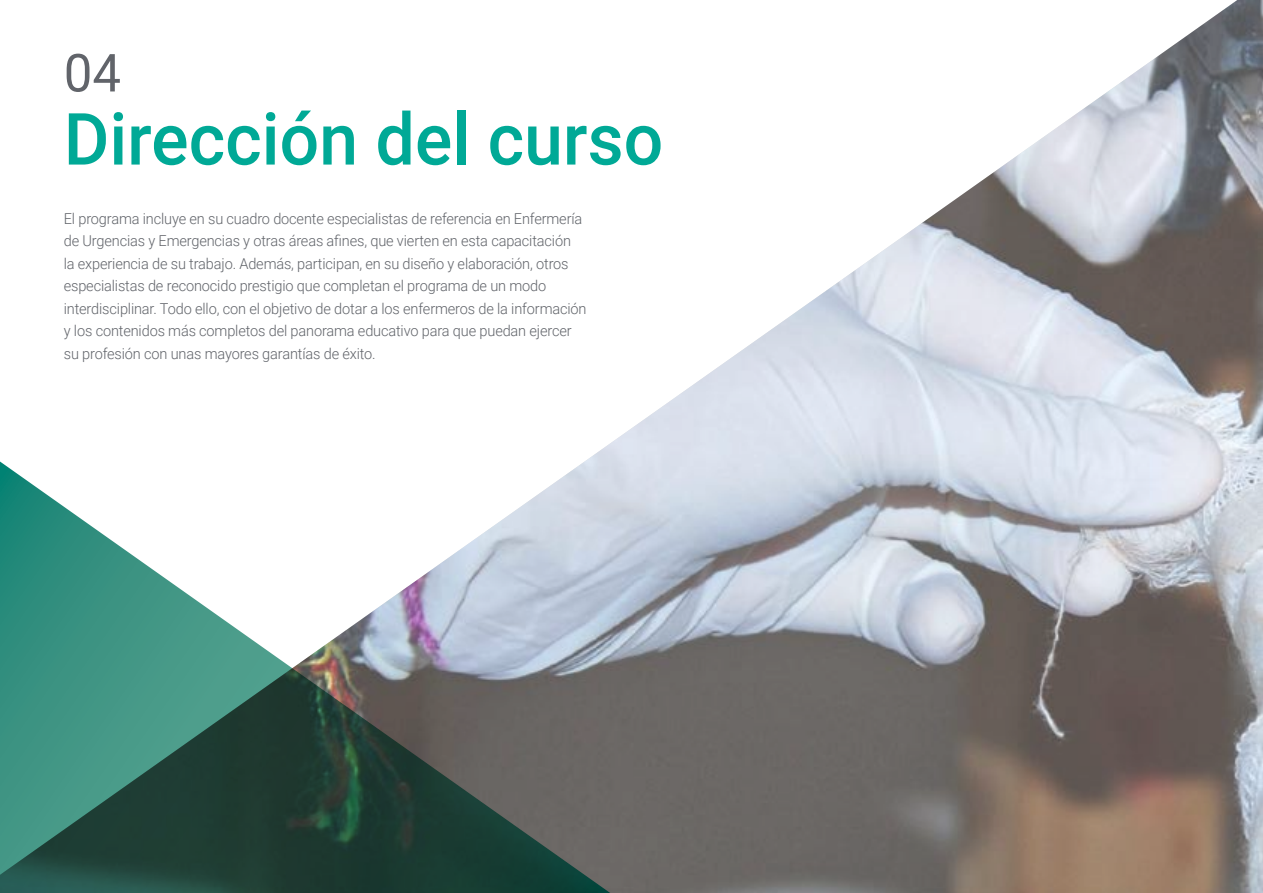
<style>
.page{position:relative;width:1263px;height:893px;background:#fff}
.page>*{position:absolute;margin:0;border:0;box-sizing:border-box;transform-origin:0 0}
.t1{font:500 72px "Roboto";color:#00a996}
.t2{font:52.5px "Roboto";color:#61646a}
.t3{font:300 15px/22.5px "Roboto";letter-spacing:-.01em;color:#61646a}
</style>
<div class="page">
<img style="left:607px;top:0;width:656px;height:893px">
<svg style="left:0;top:446px;width:640px;height:447px"></svg>
<h2 class="t2" style="left:64px;top:36px;width:59px">04</h2>
<h1 class="t1" style="left:64px;top:89px;width:601px">Dirección del curso</h1>
<p class="t3" style="left:64px;top:207px;width:524px">El programa incluye en su cuadro docente especialistas de referencia en Enfermería de Urgencias y Emergencias y otras áreas afines, que vierten en esta capacitación<br>la experiencia de su trabajo. Además, participan, en su diseño y elaboración, otros especialistas de reconocido prestigio que completan el programa de un modo interdisciplinar. Todo ello, con el objetivo de dotar a los enfermeros de la información y los contenidos más completos del panorama educativo para que puedan ejercer su profesión con unas mayores garantías de éxito.</p>
</div>
